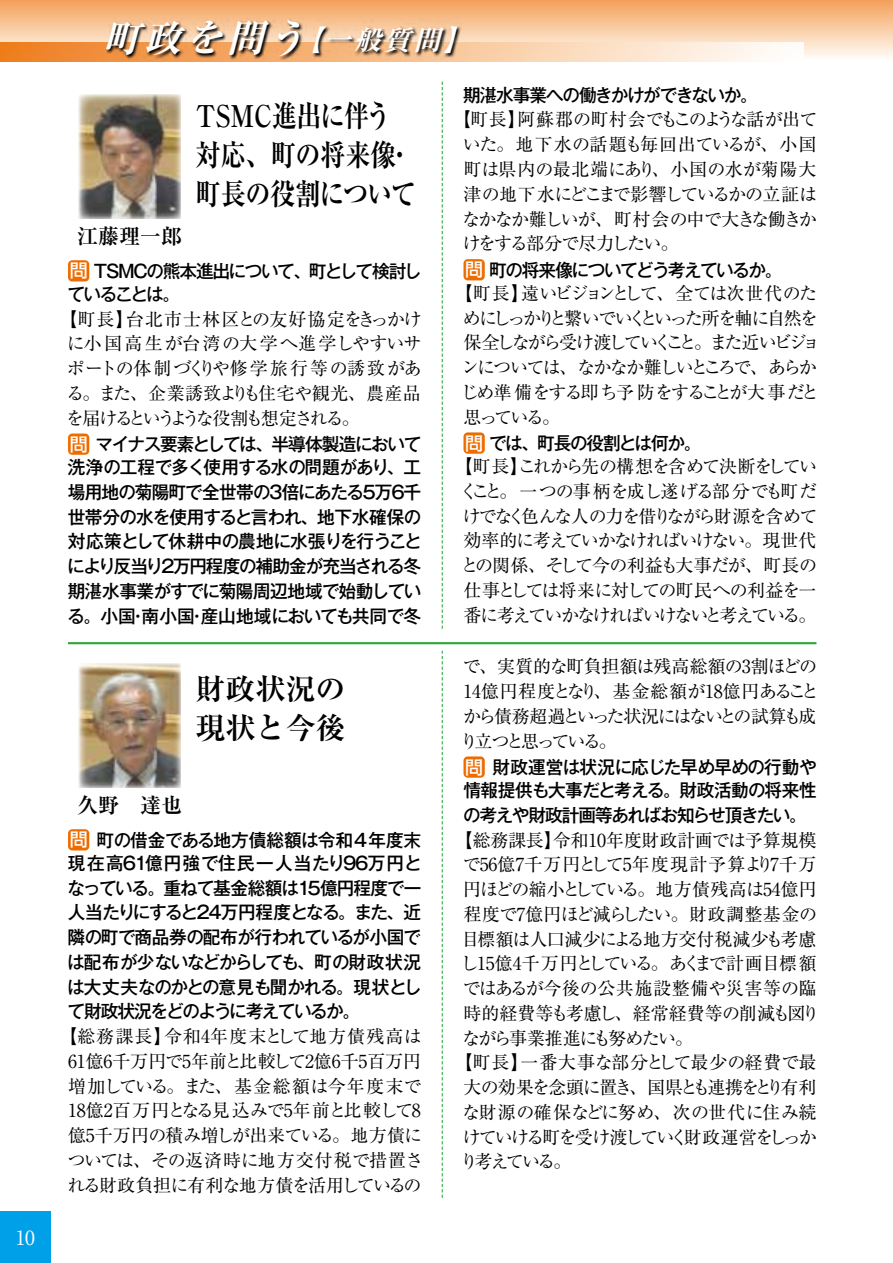
<style>
.page{position:relative;width:893px;height:1263px;background:#fff}
.page>*{position:absolute;margin:0;border:0;box-sizing:border-box;transform-origin:0 0}
.t1{font:700 30px/39px "Ryumin Pr 6 N";letter-spacing:-.02em;color:#000;scale:.84 1}
.t2{font:700 30px/39px "Ryumin Pr 6 N";color:#000}
.t3{font:italic 700 expanded 27px "Ryumin Pr 6 N";color:#fff}
.t4{font:700 21px "Ryumin Pr 6 N";color:#000}
.t5{font:19.5px "Ryumin Pr 6 N";color:#fff}
.t6{font:500 18px/24.8px "Gothic MB101 Pr 5";letter-spacing:-.065em;color:#000;text-align:justify}
.t7{font:18px/24.8px "Ryumin Pr 6 N";letter-spacing:-.06em;color:#000;text-align:justify}
.t8{font:18px/24.8px "Ryumin Pr 6 N";letter-spacing:-.01em;color:#000;text-align:center}
.t9{font:18px/24.8px "Ryumin Pr 6 N";letter-spacing:-.085em;color:#000;text-align:center}
.t10{font:18px/24.8px "Ryumin Pr 6 N";letter-spacing:-.105em;color:#000}
.t11{font:18px "Ryumin Pr 6 N";color:#000}
.t12{font:500 18px/23.1px "Gothic MB101 Pr 5";letter-spacing:-.005em;color:#000}
.t13{font:500 18px/23.1px "Gothic MB101 Pr 5";letter-spacing:-.03em;color:#000}
.t14{font:18px "Ryumin Pr 6 N";letter-spacing:-.11em;color:#000}
.t15{font:18px "Ryumin Pr 6 N";letter-spacing:-.02em;color:#000}
.t16{font:18px "Ryumin Pr 6 N";letter-spacing:-.03em;color:#000}
.t17{font:18px "Ryumin Pr 6 N";letter-spacing:-.095em;color:#000}
.s1{font-size:37.5px}
.s2{font-family:"UD Shin Go Pro";color:#fff}
.s3{font-family:"Gothic MB101 Pr 5";font-weight:500}
</style>
<div class="page">
<hr style="left:68px;top:642px;width:748px;height:2px;background:#2aa738">
<img style="left:79px;top:663px;width:102px;height:125px">
<img style="left:79px;top:94px;width:102px;height:125px">
<div style="left:68px;top:829px;width:21px;height:21px;background:#ed6c00;border-radius:4px"></div>
<div style="left:68px;top:260px;width:21px;height:21px;background:#ed6c00;border-radius:4px"></div>
<div style="left:68px;top:433px;width:21px;height:22px;background:#ed6c00;border-radius:4px"></div>
<svg style="left:442px;top:651px;width:1px;height:547px"></svg>
<svg style="left:442px;top:82px;width:1px;height:547px"></svg>
<div style="left:463px;top:756px;width:22px;height:22px;background:#ed6c00;border-radius:4px"></div>
<div style="left:463px;top:259px;width:22px;height:21px;background:#ed6c00;border-radius:4px"></div>
<div style="left:463px;top:432px;width:22px;height:22px;background:#ed6c00;border-radius:4px"></div>
<div style="left:0;top:0;width:893px;height:61px;background:linear-gradient(to bottom,#f3a159,#fffdf9)"></div>
<svg style="left:0;top:43px;width:804px;height:18px;background:#f8cca5"></svg>
<svg style="left:106px;top:19px;width:356px;height:41px;background:#bf946e"></svg>
<div style="left:0;top:1211px;width:51px;height:52px;background:#00a0e9"></div>
<p class="t5" style="left:16px;top:1222px;width:21px">10</p>
<h2 class="t3" style="left:103px;top:18px;width:380px"><span class="s1">町政を問う</span>【一般質問】</h2>
<p class="t4" style="left:77px;top:219px;width:106px">江藤理一郎</p>
<h1 class="t1" style="left:196px;top:95px;width:264px">TSMC進出に伴う対応、町の将来像・町長の役割について</h1>
<p class="t6" style="left:68px;top:258px;width:356px;line-height:23.1px"><span class="s2">問</span> TSMCの熊本進出について、町として検討していることは。</p>
<p class="t7" style="left:66px;top:305px;width:357px;text-indent:-7px">【町長】台北市士林区との友好協定をきっかけに小国高生が台湾の大学へ進学しやすいサポートの体制づくりや修学旅行等の誘致がある。また、企業誘致よりも住宅や観光、農産品を届けるというような役割も想定される。</p>
<p class="t6" style="left:68px;top:431px;width:355px;line-height:23.1px"><span class="s2">問</span>マイナス要素としては、半導体製造において洗浄の工程で多く使用する水の問題があり、工</p>
<p class="t6" style="left:67px;top:478px;width:356px">場用地の菊陽町で全世帯の3倍にあたる5万6千世帯分の水を使用すると言われ、地下水確保の対応策として休耕中の農地に水張りを行うことにより反当り2万円程度の補助金が充当される冬期湛水事業がすでに菊陽周辺地域で始動している。小国・南小国・産山地域においても共同で冬</p>
<h1 class="t2" style="left:196px;top:668px;width:151px">財政状況の現状と今後</h1>
<p class="t4" style="left:77px;top:788px;width:106px">久野　達也</p>
<p class="t12" style="left:68px;top:827px;width:355px"><span class="s2">問</span>町の借金である地方債総額は令和４年度末現在高61億円強で住民一人当たり96万円と</p>
<p class="t6" style="left:67px;top:874px;width:356px">なっている。重ねて基金総額は15億円程度で一人当たりにすると24万円程度となる。また、近隣の町で商品券の配布が行われているが小国では配布が少ないなどからしても、町の財政状況は大丈夫なのかとの意見も聞かれる。現状として財政状況をどのように考えているか。</p>
<p class="t8" style="left:59px;top:1023px;width:366px">【総務課長】令和4年度末として地方債残高は<br>61億6千万円で5年前と比較して2億6千5百万円増加している。また、基金総額は今年度末で<br>18億2百万円となる見込みで5年前と比較して8億5千万円の積み増しが出来ている。地方債については、その返済時に地方交付税で措置される財政負担に有利な地方債を活用しているの</p>
<p class="t6" style="left:463px;top:81px;width:296px">期湛水事業への働きかけができないか。</p>
<p class="t7" style="left:462px;top:106px;width:357px;text-indent:-9px"><span class="s3">【</span>町長】阿蘇郡の町村会でもこのような話が出ていた。地下水の話題も毎回出ているが、小国町は県内の最北端にあり、小国の水が菊陽大津の地下水にどこまで影響しているかの立証はなかなか難しいが、町村会の中で大きな働きかけをする部分で尽力したい。</p>
<p class="t6" style="left:465px;top:256px;width:319px"><span class="s2">問</span>町の将来像についてどう考えているか。</p>
<p class="t10" style="left:460px;top:280px;width:361px;text-indent:-6px">【町長】遠いビジョンとして、全ては次世代のためにしっかりと繋いでいくといった所を軸に自然を保全しながら受け渡していくこと。また近いビジョンについては、なかなか難しいところで、あらかじめ準備をする即ち予防をすることが大事だと思っている。</p>
<p class="t6" style="left:465px;top:429px;width:238px"><span class="s2">問</span>では、町長の役割とは何か。</p>
<p class="t9" style="left:454px;top:453px;width:364px">【町長】これから先の構想を含めて決断をしていくこと。一つの事柄を成し遂げる部分でも町だけでなく色んな人の力を借りながら財源を含めて効率的に考えていかなければいけない。現世代との関係、そして今の利益も大事だが、町長の仕事としては将来に対しての町民への利益を一番に考えていかなければいけないと考えている。</p>
<p class="t7" style="left:460px;top:653px;width:361px;text-align:left">で、実質的な町負担額は残高総額の3割ほどの<br>14億円程度となり、基金総額が18億円あることから債務超過といった状況にはないとの試算も成り立つと思っている。</p>
<p class="t13" style="left:463px;top:754px;width:355px"><span class="s2">問</span>財政運営は状況に応じた早め早めの行動や情報提供も大事だと考える。財政活動の将来性</p>
<p class="t6" style="left:463px;top:801px;width:345px">の考えや財政計画等あればお知らせ頂きたい。</p>
<p class="t8" style="left:454px;top:826px;width:363px">【総務課長】令和10年度財政計画では予算規模</p>
<p class="t11" style="left:463px;top:850px;width:355px">で56億7千万円として5年度現計予算より7千万</p>
<p class="t7" style="left:463px;top:876px;width:355px">円ほどの縮小としている。地方債残高は54億円</p>
<p class="t15" style="left:463px;top:900px;width:355px">程度で7億円ほど減らしたい。財政調整基金の</p>
<p class="t16" style="left:461px;top:925px;width:356px">目標額は人口減少による地方交付税減少も考慮</p>
<p class="t7" style="left:461px;top:950px;width:357px">し15億4千万円としている。あくまで計画目標額</p>
<p class="t11" style="left:463px;top:974px;width:355px">ではあるが今後の公共施設整備や災害等の臨</p>
<p class="t11" style="left:463px;top:999px;width:358px">時的経費等も考慮し、経常経費等の削減も図り</p>
<p class="t17" style="left:462px;top:1024px;width:233px">ながら事業推進にも努めたい。</p>
<p class="t11" style="left:454px;top:1048px;width:363px">【町長】一番大事な部分として最少の経費で最</p>
<p class="t10" style="left:463px;top:1074px;width:354px">大の効果を念頭に置き、国県とも連携をとり有利</p>
<p class="t11" style="left:462px;top:1098px;width:356px">な財源の確保などに努め、次の世代に住み続</p>
<p class="t14" style="left:463px;top:1123px;width:356px">けていける町を受け渡していく財政運営をしっか</p>
<p class="t7" style="left:460px;top:1148px;width:113px">り考えている。</p>
</div>
